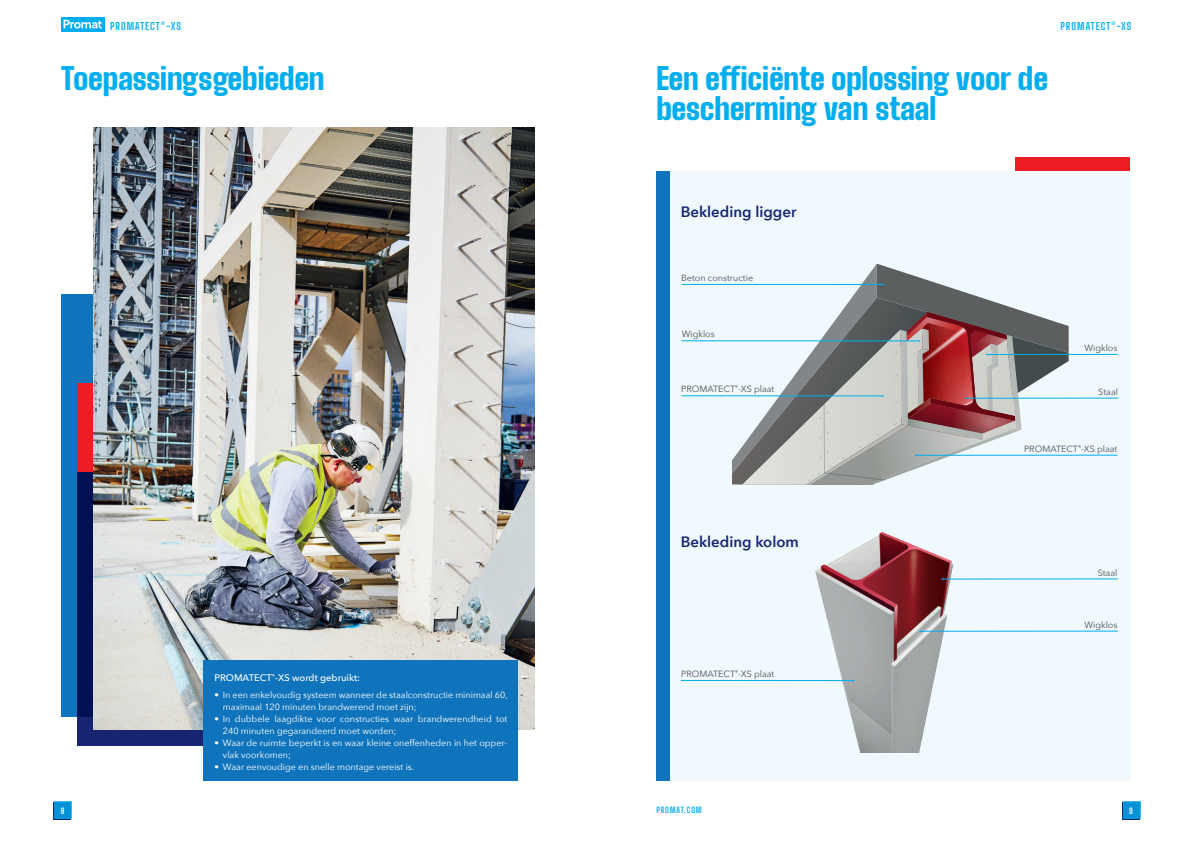
<style>
.page{position:relative;width:1191px;height:842px;background:#fff}
.page>*{position:absolute;margin:0;border:0;box-sizing:border-box;transform-origin:0 0}
.t1{font:900 30px/30px "Big Shoulders Text";letter-spacing:-.01em;color:#00aeef}
.t2{font:600 15px "Avenir Next";color:#162472}
.t3{font:700 10px "Big Shoulders Text";letter-spacing:.1em;color:#00aeef}
.t4{font:500 9.5px "Avenir Next";color:#fff}
.t5{font:9px/12px "Avenir Next";color:#fff}
.t6{font:9px "Avenir Next";color:#4c4f50}
.t7{font:700 8px "Big Shoulders Text";letter-spacing:.1em;color:#00aeef}
.t8{font:700 8px "Big Shoulders Text";color:#fff}
</style>
<div class="page">
<svg style="left:1122px;top:802px;width:17px;height:17px"></svg>
<div style="left:1123px;top:801px;width:17px;height:17px;background:#0492d6"></div>
<div style="left:54px;top:802px;width:17px;height:17px;background:#0492d6"></div>
<div style="left:55px;top:801px;width:17px;height:17px;background:#0492d6"></div>
<div style="left:61px;top:17px;width:43px;height:14px;background:#00aeef"></div>
<svg style="left:64px;top:20px;width:38px;height:9px"></svg>
<div style="left:61px;top:294px;width:148px;height:422px;background:#1074bc"></div>
<svg style="left:77px;top:471px;width:127px;height:274px;background:#101e62"></svg>
<div style="left:77px;top:383px;width:17px;height:88px;background:#ee1d23"></div>
<img style="left:94px;top:128px;width:440px;height:602px">
<div style="left:204px;top:661px;width:314px;height:120px;background:#1074bc"></div>
<div style="left:1015px;top:157px;width:115px;height:15px;background:#ee1d23"></div>
<div style="left:656px;top:172px;width:14px;height:609px;background:#1074bc"></div>
<div style="left:670px;top:172px;width:460px;height:609px;background:#f0f9fd"></div>
<hr style="left:682px;top:284px;width:200px;height:1px;background:#00aeef">
<hr style="left:681px;top:341px;width:237px;height:1px;background:#00aeef">
<hr style="left:987px;top:354px;width:130px;height:1px;background:#00aeef">
<hr style="left:682px;top:395px;width:200px;height:1px;background:#00aeef">
<hr style="left:916px;top:455px;width:201px;height:1px;background:#00aeef">
<svg style="left:732px;top:264px;width:336px;height:221px"></svg>
<hr style="left:966px;top:398px;width:152px;height:1px;background:#00aeef">
<img style="left:810px;top:532px;width:195px;height:221px">
<hr style="left:942px;top:579px;width:175px;height:1px;background:#00aeef">
<hr style="left:920px;top:631px;width:197px;height:1px;background:#00aeef">
<hr style="left:681px;top:680px;width:172px;height:1px;background:#00aeef">
<p class="t3" style="left:110px;top:18px;width:72px">PROMATECT®-XS</p>
<p class="t3" style="left:1060px;top:18px;width:72px">PROMATECT®-XS</p>
<h1 class="t1" style="left:61px;top:64px;width:265px">Toepassingsgebieden</h1>
<p class="t4" style="left:214px;top:669px;width:147px">PROMATECT<sup>®</sup>-XS wordt gebruikt:</p>
<p class="t5" style="left:223px;top:689px;width:286px;text-indent:-9px">• In een enkelvoudig systeem wanneer de staalconstructie minimaal 60, maximaal 120 minuten brandwerend moet zijn;</p>
<p class="t5" style="left:223px;top:713px;width:286px;text-indent:-9px">• In dubbele laagdikte voor constructies waar brandwerendheid tot<br>240 minuten gegarandeerd moet worden;</p>
<p class="t5" style="left:223px;top:737px;width:286px;text-indent:-9px">• Waar de ruimte beperkt is en waar kleine oneffenheden in het opper&shy;vlak voorkomen;</p>
<p class="t5" style="left:214px;top:761px;width:201px">• Waar eenvoudige en snelle montage vereist is.</p>
<h1 class="t1" style="left:656px;top:64px;width:393px">Een efficiënte oplossing voor de bescherming van staal</h1>
<h2 class="t2" style="left:681px;top:199px;width:117px">Bekleding ligger</h2>
<p class="t6" style="left:681px;top:270px;width:73px">Beton constructie</p>
<p class="t6" style="left:681px;top:327px;width:35px">Wigklos</p>
<p class="t6" style="left:681px;top:382px;width:95px">PROMATECT<sup>®</sup>-XS plaat</p>
<h2 class="t2" style="left:681px;top:529px;width:120px">Bekleding kolom</h2>
<p class="t6" style="left:681px;top:666px;width:95px">PROMATECT<sup>®</sup>-XS plaat</p>
<p class="t6" style="left:1084px;top:340px;width:35px">Wigklos</p>
<p class="t6" style="left:1098px;top:384px;width:21px">Staal</p>
<p class="t6" style="left:1024px;top:441px;width:95px">PROMATECT<sup>®</sup>-XS plaat</p>
<p class="t6" style="left:1097px;top:565px;width:21px">Staal</p>
<p class="t6" style="left:1084px;top:617px;width:35px">Wigklos</p>
<p class="t8" style="left:61px;top:804px;width:5px">8</p>
<p class="t7" style="left:656px;top:803px;width:47px">PROMAT.COM</p>
<p class="t8" style="left:1129px;top:804px;width:5px">9</p>
</div>
